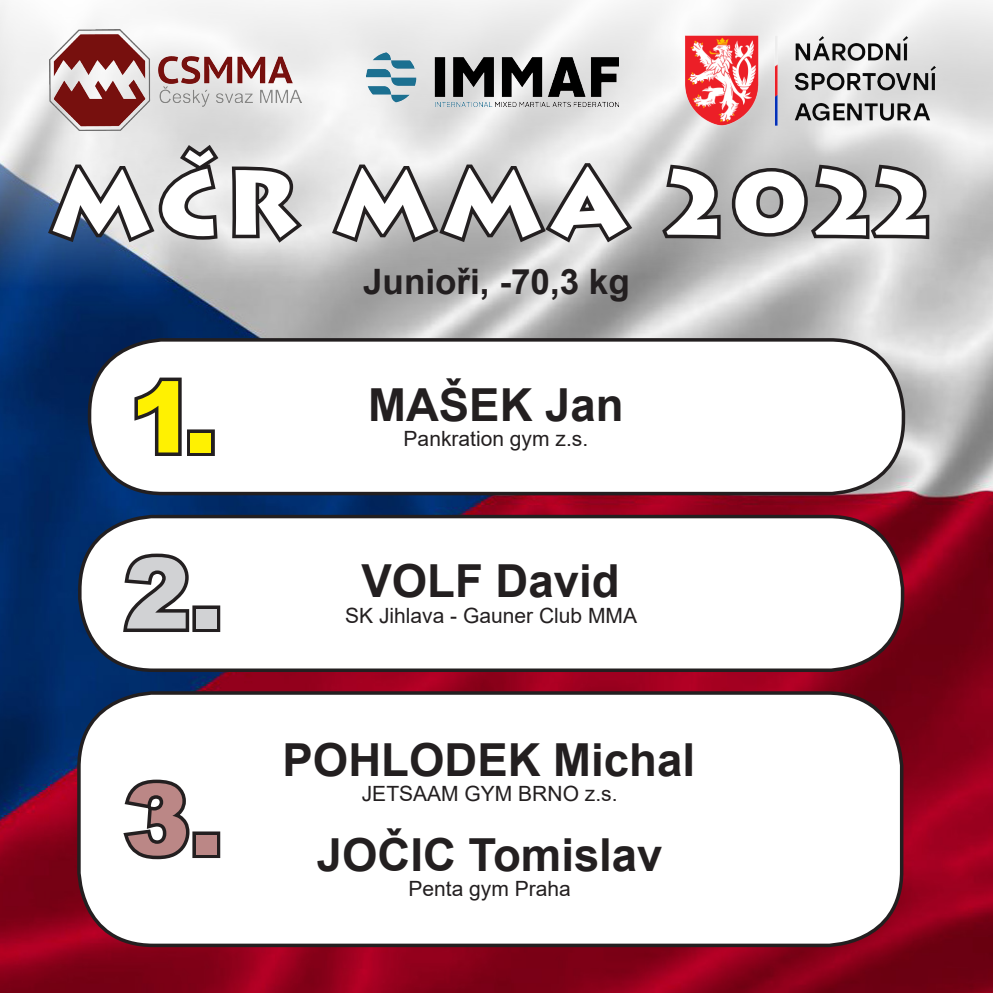
<style>
.page{position:relative;width:993px;height:993px;background:#fff}
.page>*{position:absolute;margin:0;border:0;box-sizing:border-box;transform-origin:0 0}
.t1{font:900 98px "Arial";color:#fff101}
.t2{font:900 98px "Arial";color:#d1d2d4}
.t3{font:900 98px "Arial";color:#bb8786}
.t4{font:900 91px "Lithos Pro";letter-spacing:.09em;color:#fff}
.t5{font:700 45.5px "Arial";color:#231f20}
.t6{font:700 35px "Arial";color:#231f20}
.t7{font:21px "Arial";color:#231f20}
</style>
<div class="page">
<img style="left:0;top:0;width:992px;height:992px">
<svg style="left:43px;top:140px;width:264px;height:108px;background:#a8a9ad"></svg>
<svg style="left:327px;top:160px;width:310px;height:87px;background:#a2a1a2"></svg>
<svg style="left:657px;top:161px;width:275px;height:83px;background:#8c8b8b"></svg>
<img style="left:50px;top:29px;width:252px;height:101px">
<img style="left:677px;top:25px;width:266px;height:110px">
<img style="left:366px;top:53px;width:252px;height:54px">
<div style="left:89px;top:340px;width:814px;height:153px;background:#fff;border-radius:74px"></div>
<div style="left:88px;top:338px;width:816px;height:157px;border:4px solid #231f20;border-radius:74px"></div>
<div style="left:80px;top:516px;width:822px;height:154px;background:#fff;border-radius:74px"></div>
<div style="left:78px;top:514px;width:826px;height:157px;border:4px solid #231f20;border-radius:74px"></div>
<div style="left:79px;top:692px;width:822px;height:253px;background:#fff;border-radius:74px"></div>
<div style="left:77px;top:691px;width:826px;height:255px;border:4px solid #231f20;border-radius:74px"></div>
<svg style="left:134px;top:377px;width:48px;height:79px"></svg>
<div style="left:187px;top:429px;width:28px;height:27px;border:7px solid #231f20"></div>
<svg style="left:123px;top:553px;width:70px;height:79px"></svg>
<div style="left:192px;top:605px;width:28px;height:26px;border:7px solid #231f20"></div>
<svg style="left:123px;top:779px;width:71px;height:81px"></svg>
<div style="left:192px;top:831px;width:28px;height:26px;border:7px solid #231f20"></div>
<p class="t4" style="left:52px;top:146px;width:890px">MČR MMA 2022</p>
<p class="t1" style="left:130px;top:346px;width:89px">1.</p>
<p class="t2" style="left:124px;top:522px;width:99px">2.</p>
<p class="t3" style="left:124px;top:748px;width:99px">3.</p>
<p class="t6" style="left:363px;top:257px;width:268px">Junioři, -70,3 kg</p>
<p class="t5" style="left:368px;top:372px;width:257px">MAŠEK Jan</p>
<p class="t7" style="left:403px;top:424px;width:186px">Pankration gym z.s.</p>
<p class="t5" style="left:361px;top:549px;width:259px">VOLF David</p>
<p class="t7" style="left:345px;top:600px;width:293px">SK Jihlava - Gauner Club MMA</p>
<p class="t5" style="left:282px;top:727px;width:414px">POHLODEK Michal</p>
<p class="t7" style="left:361px;top:778px;width:257px">JETSAAM GYM BRNO z.s.</p>
<p class="t5" style="left:316px;top:822px;width:347px">JOČIC Tomislav</p>
<p class="t7" style="left:408px;top:873px;width:164px">Penta gym Praha</p>
</div>
